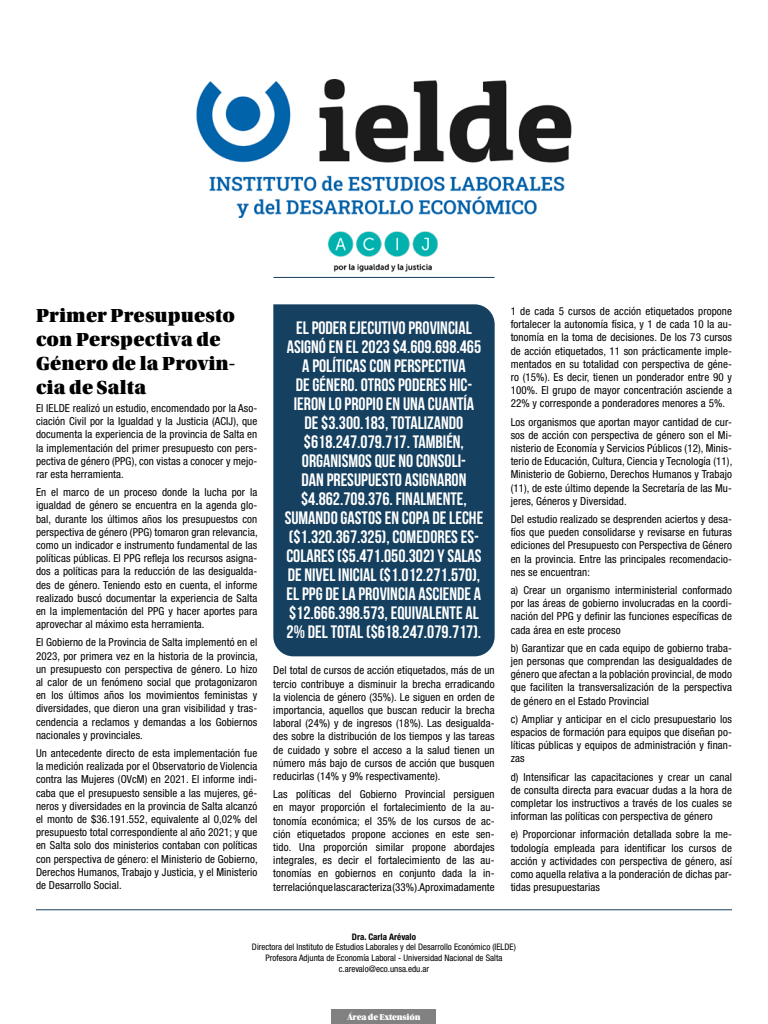
<style>
.page{position:relative;width:768px;height:1024px;background:#fff}
.page>*{position:absolute;margin:0;border:0;box-sizing:border-box;transform-origin:0 0}
.t1{font:20px/24px "Utopia Std Black Headline";letter-spacing:.01em;color:#000}
.t2{font:18px/19px "Bebas Neue";color:#fff;text-align:center}
.t3{font:condensed 11px/13.2px "Helvetica Neue LT Std";letter-spacing:.01em;color:#000;text-align:justify}
.t4{font:condensed 9px/10.8px "Helvetica Neue LT Std";color:#000;text-align:center}
.t5{font:700 condensed 9px "Helvetica Neue LT Std";color:#000}
.t6{font:9px "Utopia Std Black Headline";letter-spacing:-.01em;color:#fff}
</style>
<div class="page">
<div style="left:273px;top:304px;width:222px;height:352px;background:#154060"></div>
<div style="left:332px;top:1010px;width:104px;height:14px;background:#818181"></div>
<img style="left:196px;top:79px;width:376px;height:139px">
<img style="left:321px;top:231px;width:126px;height:46px">
<hr style="left:36px;top:909px;width:696px;height:1px;background:#154060">
<hr style="left:273px;top:277px;width:222px;height:1px;background:#154060">
<h1 class="t1" style="left:36px;top:304px;width:201px">Primer Presupuesto con Perspectiva de<br>Género de la Provin&shy;cia de Salta</h1>
<p class="t3" style="left:36px;top:401px;width:223px">El IELDE realizó un estudio, encomendado por la Aso&shy;ciación Civil por la Igualdad y la Justicia (ACIJ), que documenta la experiencia de la provincia de Salta en la implementación del primer presupuesto con pers&shy;pectiva de género (PPG), con vistas a conocer y mejo&shy;rar esta herramienta.</p>
<p class="t3" style="left:36px;top:486px;width:223px">En el marco de un proceso donde la lucha por la igualdad de género se encuentra en la agenda glo&shy;bal, durante los últimos años los presupuestos con perspectiva de género (PPG) tomaron gran relevancia, como un indicador e instrumento fundamental de las políticas públicas. El PPG refleja los recursos asigna&shy;dos a políticas para la reducción de las desigualda&shy;des de género. Teniendo esto en cuenta, el informe realizado buscó documentar la experiencia de Salta en la implementación del PPG y hacer aportes para aprovechar al máximo esta herramienta.</p>
<p class="t3" style="left:36px;top:636px;width:223px">El Gobierno de la Provincia de Salta implementó en el 2023, por primera vez en la historia de la provincia, un presupuesto con perspectiva de género. Lo hizo al calor de un fenómeno social que protagonizaron en los últimos años los movimientos feministas y diversidades, que dieron una gran visibilidad y tras&shy;cendencia a reclamos y demandas a los Gobiernos nacionales y provinciales.</p>
<p class="t3" style="left:36px;top:746px;width:223px">Un antecedente directo de esta implementación fue la medición realizada por el Observatorio de Violencia contra las Mujeres (OVcM) en 2021. El informe indi&shy;caba que el presupuesto sensible a las mujeres, gé&shy;neros y diversidades en la provincia de Salta alcanzó el monto de $36.191.552, equivalente al 0,02% del presupuesto total correspondiente al año 2021; y que en Salta solo dos ministerios contaban con políticas con perspectiva de género: el Ministerio de Gobierno, Derechos Humanos, Trabajo y Justicia, y el Ministerio de Desarrollo Social.</p>
<p class="t2" style="left:285px;top:318px;width:200px">EL PODER EJECUTIVO PROVINCIAL<br>ASIGNÓ EN EL 2023 $4.609.698.465<br>A POLÍTICAS CON PERSPECTIVA<br>DE GÉNERO. OTROS PODERES HIC-<br>IERON LO PROPIO EN UNA CUANTÍA<br>DE $3.300.183, TOTALIZANDO $618.247.079.717. TAMBIÉN,<br>ORGANISMOS QUE NO CONSOLI-<br>DAN PRESUPUESTO ASIGNARON $4.862.709.376. FINALMENTE,<br>SUMANDO GASTOS EN COPA DE LECHE ($1.320.367.325), COMEDORES ES-<br>COLARES ($5.471.050.302) Y SALAS<br>DE NIVEL INICIAL ($1.012.271.570),<br>EL PPG DE LA PROVINCIA ASCIENDE A $12.666.398.573, EQUIVALENTE AL<br>2% DEL TOTAL ($618.247.079.717).</p>
<p class="t3" style="left:273px;top:664px;width:223px">Del total de cursos de acción etiquetados, más de un tercio contribuye a disminuir la brecha erradicando la violencia de género (35%). Le siguen en orden de importancia, aquellos que buscan reducir la brecha laboral (24%) y de ingresos (18%). Las desigualda&shy;des sobre la distribución de los tiempos y las tareas de cuidado y sobre el acceso a la salud tienen un número más bajo de cursos de acción que busquen reducirlas (14% y 9% respectivamente).</p>
<p class="t3" style="left:273px;top:788px;width:223px">Las políticas del Gobierno Provincial persiguen en mayor proporción el fortalecimiento de la au&shy;tonomía económica; el 35% de los cursos de ac&shy;ción etiquetados propone acciones en este sen&shy;tido. Una proporción similar propone abordajes integrales, es decir el fortalecimiento de las au&shy;tonomías en gobiernos en conjunto dada la in&shy;terrelación que las caracteriza (33%). Aproximadamente</p>
<p class="t3" style="left:511px;top:304px;width:223px">1 de cada 5 cursos de acción etiquetados propone fortalecer la autonomía física, y 1 de cada 10 la au&shy;tonomía en la toma de decisiones. De los 73 cursos de acción etiquetados, 11 son prácticamente imple&shy;mentados en su totalidad con perspectiva de géne&shy;ro (15%). Es decir, tienen un ponderador entre 90 y 100%. El grupo de mayor concentración asciende a 22% y corresponde a ponderadores menores a 5%.</p>
<p class="t3" style="left:511px;top:415px;width:223px">Los organismos que aportan mayor cantidad de cur&shy;sos de acción con perspectiva de género son el Mi&shy;nisterio de Economía y Servicios Públicos (12), Minis&shy;terio de Educación, Cultura, Ciencia y Tecnología (11), Ministerio de Gobierno, Derechos Humanos y Trabajo (11), de este último depende la Secretaría de las Mu&shy;jeres, Géneros y Diversidad.</p>
<p class="t3" style="left:511px;top:512px;width:223px">Del estudio realizado se desprenden aciertos y desa&shy;fíos que pueden consolidarse y revisarse en futuras ediciones del Presupuesto con Perspectiva de Género en la provincia. Entre las principales recomendacio&shy;nes se encuentran:</p>
<p class="t3" style="left:511px;top:584px;width:223px">a) Crear un organismo interministerial conformado por las áreas de gobierno involucradas en la coordi&shy;nación del PPG y definir las funciones específicas de cada área en este proceso</p>
<p class="t3" style="left:511px;top:641px;width:223px">b) Garantizar que en cada equipo de gobierno traba&shy;jen personas que comprendan las desigualdades de género que afectan a la población provincial, de modo que faciliten la transversalización de la perspectiva de género en el Estado Provincial</p>
<p class="t3" style="left:511px;top:712px;width:223px">c) Ampliar y anticipar en el ciclo presupuestario los espacios de formación para equipos que diseñan po&shy;líticas públicas y equipos de administración y finan&shy;zas</p>
<p class="t3" style="left:511px;top:770px;width:223px">d) Intensificar las capacitaciones y crear un canal de consulta directa para evacuar dudas a la hora de completar los instructivos a través de los cuales se informan las políticas con perspectiva de género</p>
<p class="t3" style="left:511px;top:828px;width:223px">e) Proporcionar información detallada sobre la me&shy;todología empleada para identificar los cursos de acción y actividades con perspectiva de género, así como aquella relativa a la ponderación de dichas par&shy;tidas presupuestarias</p>
<p class="t5" style="left:352px;top:931px;width:66px">Dra. Carla Arévalo</p>
<p class="t4" style="left:252px;top:942px;width:265px">Directora del Instituto de Estudios Laborales y del Desarrollo Económico (IELDE)<br>Profesora Adjunta de Economía Laboral - Universidad Nacional de Salta c.arevalo@eco.unsa.edu.ar</p>
<p class="t6" style="left:347px;top:1013px;width:75px">Área de Extensión</p>
</div>
